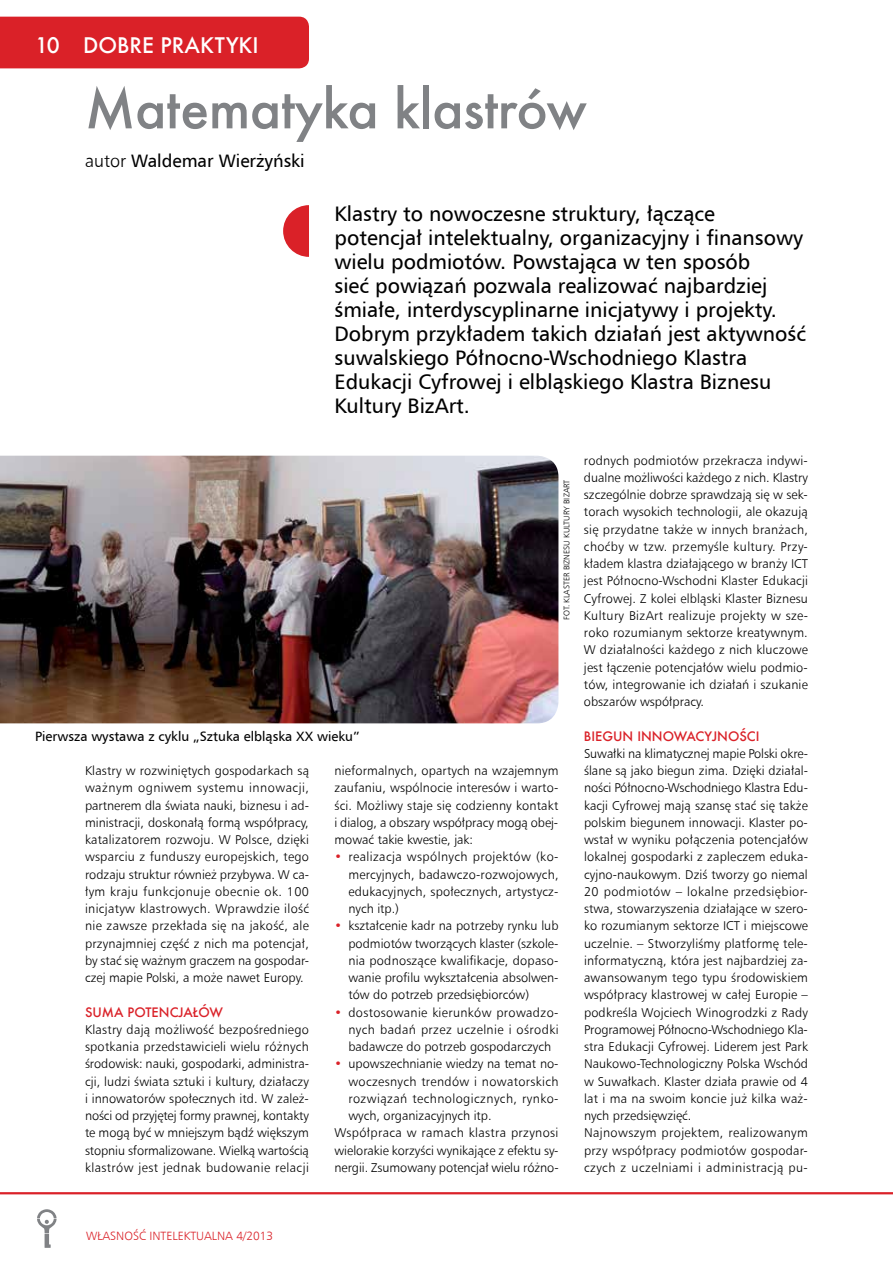
<style>
.page{position:relative;width:893px;height:1263px;background:#fff}
.page>*{position:absolute;margin:0;border:0;box-sizing:border-box;transform-origin:0 0}
.t1{font:500 52.5px "Futura";letter-spacing:-.01em;color:#808285}
.t2{font:21px/24px "Humnst 777 EU";color:#000}
.t3{font:500 21px "Futura";color:#fff}
.t4{font:18px "Humnst 777 EU";color:#000}
.t5{font:13.5px "Humnst 777 EU";color:#000}
.t6{font:12.75px/17.2px "Humnst 777 Lt EU";letter-spacing:.01em;color:#000;text-align:justify}
.t7{font:500 12.75px "Futura";color:#da2128}
.t8{font:12.75px "Humnst 777 Lt EU";letter-spacing:.035em;color:#000}
.t9{font:12.75px "Humnst 777 Lt EU";letter-spacing:.03em;color:#000}
.t10{font:12px "Humnst 777 Lt EU";color:#da2128}
.t11{font:8.25px "Humnst 777 Lt EU";color:#000}
.s1{font-family:"Humnst 777 Lt EU"}
.s2{color:#da2128}
</style>
<div class="page">
<div style="left:0;top:17px;width:309px;height:51px;background:#da2128"></div>
<svg style="left:37px;top:1209px;width:20px;height:39px"></svg>
<hr style="left:0;top:1192px;width:893px;height:2px;background:#da2128">
<svg style="left:283px;top:205px;width:26px;height:52px"></svg>
<img style="left:0;top:456px;width:558px;height:267px">
<h2 class="t3" style="left:35px;top:30px;width:225px">10 DOBRE PRAKTYKI</h2>
<h1 class="t1" style="left:85px;top:73px;width:503px">MATEMATYKA KLASTRÓW</h1>
<h3 class="t4" style="left:85px;top:150px;width:221px"><span class="s1">autor</span> Waldemar Wierżyński</h3>
<p class="t2" style="left:334px;top:201px;width:473px">Klastry to nowoczesne struktury, łączące potencjał intelektualny, organizacyjny i finansowy wielu podmiotów. Powstająca w ten sposób<br>sieć powiązań pozwala realizować najbardziej śmiałe, interdyscyplinarne inicjatywy i projekty.<br>Dobrym przykładem takich działań jest aktywność suwalskiego Północno-Wschodniego Klastra Edukacji Cyfrowej i elbląskiego Klastra Biznesu Kultury BizArt.</p>
<p class="t5" style="left:35px;top:727px;width:326px">Pierwsza wystawa z cyklu „Sztuka elbląska XX wieku”</p>
<p class="t11" style="left:561px;top:620px;width:141px;rotate:-90deg">fot. Klaster biznesu kultury bizart</p>
<p class="t6" style="left:85px;top:762px;width:226px">Klastry w rozwiniętych gospodarkach są ważnym ogniwem systemu innowacji, partnerem dla świata nauki, biznesu i ad&shy;ministracji, doskonałą formą współpracy, katalizatorem rozwoju. W Polsce, dzięki wsparciu z funduszy europejskich, tego rodzaju struktur również przybywa. W ca&shy;łym kraju funkcjonuje obecnie ok. 100 inicjatyw klastrowych. Wprawdzie ilość nie zawsze przekłada się na jakość, ale przynajmniej część z nich ma potencjał, by stać się ważnym graczem na gospodar&shy;czej mapie Polski, a może nawet Europy.</p>
<p class="t7" style="left:85px;top:1003px;width:136px">SUMA POTEN CJAŁÓW</p>
<p class="t6" style="left:85px;top:1021px;width:226px">Klastry dają możliwość bezpośredniego spotkania przedstawicieli wielu różnych środowisk: nauki, gospodarki, administra&shy;cji, ludzi świata sztuki i kultury, działaczy i innowatorów społecznych itd. W zależ&shy;ności od przyjętej formy prawnej, kontakty te mogą być w mniejszym bądź większym stopniu sformalizowane. Wielką wartością klastrów jest jednak budowanie relacji</p>
<p class="t6" style="left:334px;top:762px;width:226px">nieformalnych, opartych na wzajemnym zaufaniu, wspólnocie interesów i warto&shy;ści. Możliwy staje się codzienny kontakt i dialog, a obszary współpracy mogą obej&shy;mować takie kwestie, jak:</p>
<p class="t6" style="left:348px;top:848px;width:212px;text-indent:-14px"><span class="s2">•</span> realizacja wspólnych projektów (ko&shy;mercyjnych, badawczo-rozwojowych, edukacyjnych, społecznych, artystycz&shy;nych itp.)</p>
<p class="t6" style="left:348px;top:917px;width:212px;text-indent:-14px"><span class="s2">•</span> kształcenie kadr na potrzeby rynku lub podmiotów tworzących klaster (szkole&shy;nia podnoszące kwalifikacje, dopaso&shy;wanie profilu wykształcenia absolwen&shy;tów do potrzeb przedsiębiorców)</p>
<p class="t6" style="left:348px;top:1003px;width:212px;text-indent:-14px"><span class="s2">•</span> dostosowanie kierunków prowadzo&shy;nych badań przez uczelnie i ośrodki badawcze do potrzeb gospodarczych</p>
<p class="t6" style="left:334px;top:1055px;width:226px"><span class="s2">•</span> upowszechnianie wiedzy na temat no-</p>
<p class="t6" style="left:348px;top:1072px;width:212px">woczesnych trendów i nowatorskich</p>
<p class="t8" style="left:348px;top:1091px;width:212px">rozwiązań technologicznych, rynko-</p>
<p class="t6" style="left:348px;top:1107px;width:145px">wych, organizacyjnych itp.</p>
<p class="t9" style="left:334px;top:1125px;width:225px">Współpraca w ramach klastra przynosi</p>
<p class="t6" style="left:334px;top:1141px;width:225px">wielorakie korzyści wynikające z efektu sy-</p>
<p class="t6" style="left:334px;top:1159px;width:226px">nergii. Zsumowany potencjał wielu różno-</p>
<p class="t6" style="left:584px;top:451px;width:226px">rodnych podmiotów przekracza indywi&shy;dualne możliwości każdego z nich. Klastry szczególnie dobrze sprawdzają się w sek&shy;torach wysokich technologii, ale okazują się przydatne także w innych branżach, choćby w tzw. przemyśle kultury. Przy&shy;kładem klastra działającego w branży ICT jest Północno-Wschodni Klaster Edukacji Cyfrowej. Z kolei elbląski Klaster Biznesu Kultury BizArt realizuje projekty w sze&shy;roko rozumianym sektorze kreatywnym.<br>W działalności każdego z nich kluczowe jest łączenie potencjałów wielu podmio&shy;tów, integrowanie ich działań i szukanie obszarów współpracy.</p>
<p class="t7" style="left:584px;top:727px;width:177px">BIEGUN INNOWACYJNOŚCI</p>
<p class="t6" style="left:584px;top:745px;width:226px;text-align:left">Suwałki na klimatycznej mapie Polski okre&shy;ślane są jako biegun zima. Dzięki działal&shy;ności Północno-Wschodniego Klastra Edu&shy;kacji Cyfrowej mają szansę stać się także polskim biegunem innowacji. Klaster po&shy;wstał w wyniku połączenia potencjałów lokalnej gospodarki z zapleczem eduka&shy;cyjno-naukowym. Dziś tworzy go niemal 20 podmiotów – lokalne przedsiębior&shy;stwa, stowarzyszenia działające w szero&shy;ko rozumianym sektorze ICT i miejscowe uczelnie. – Stworzyliśmy platformę tele&shy;informatyczną, która jest najbardziej za&shy;awansowanym tego typu środowiskiem współpracy klastrowej w całej Europie – podkreśla Wojciech Winogrodzki z Rady Programowej Północno-Wschodniego Kla&shy;stra Edukacji Cyfrowej. Liderem jest Park Naukowo-Technologiczny Polska Wschód w Suwałkach. Klaster działa prawie od 4 lat i ma na swoim koncie już kilka waż&shy;nych przedsięwzięć.<br>Najnowszym projektem, realizowanym przy współpracy podmiotów gospodar&shy;czych z uczelniami i administracją pu-</p>
<p class="t10" style="left:86px;top:1229px;width:189px">Własność intelektualna 4/2013</p>
</div>
